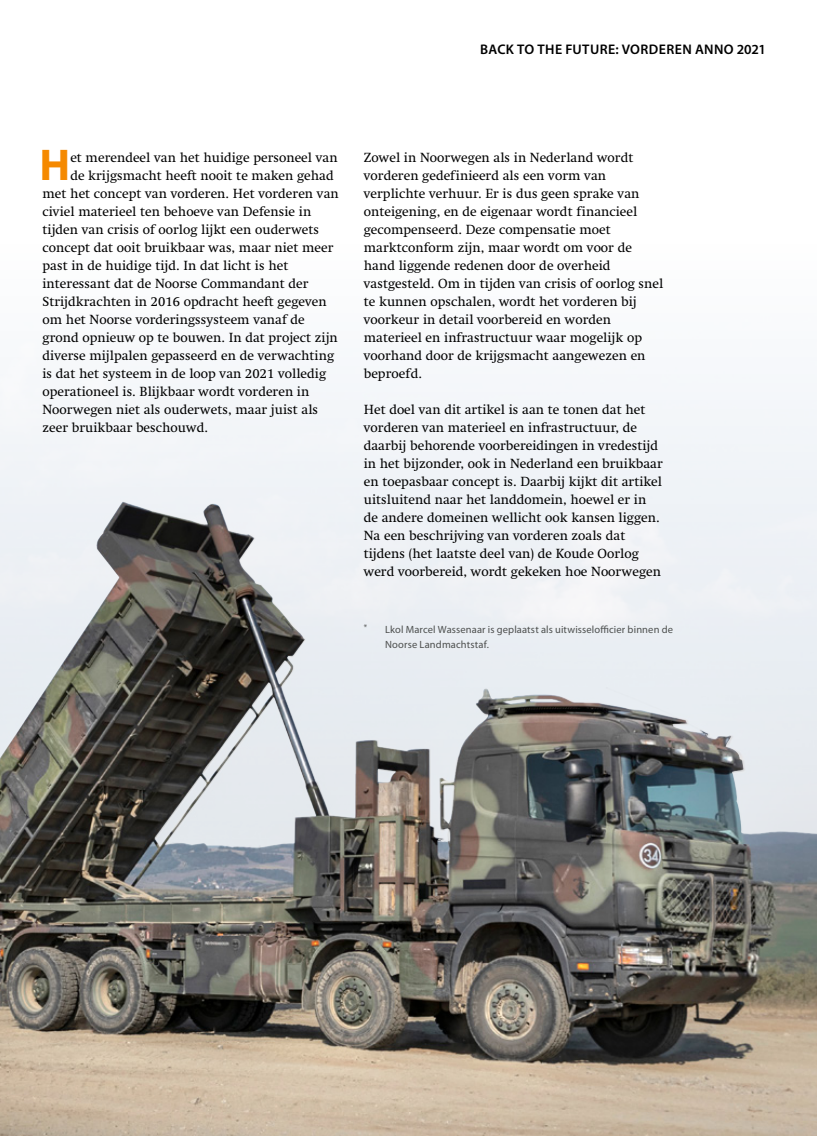
<style>
.page{position:relative;width:817px;height:1136px;background:#fff}
.page>*{position:absolute;margin:0;border:0;box-sizing:border-box;transform-origin:0 0}
.t1{font:700 44.7px "Myriad Pro";color:#f58900}
.t2{font:600 13.95px "Myriad Pro";letter-spacing:.025em;color:#000}
.t3{font:13.5px/18px "Swift LT Std";color:#000}
.t4{font:10.5px/15px "Myriad Pro";letter-spacing:.015em;color:#4d4f4e}
</style>
<div class="page">
<img style="left:0;top:383px;width:816px;height:752px">
<p class="t2" style="left:480px;top:40px;width:287px">BACK TO THE FUTURE: VORDEREN ANNO 2021</p>
<h1 class="t1" style="left:40px;top:136px;width:32px">H</h1>
<p class="t3" style="left:70px;top:149px;width:269px">et merendeel van het huidige personeel van</p>
<p class="t3" style="left:70px;top:167px;width:265px">de krijgsmacht heeft nooit te maken gehad</p>
<p class="t3" style="left:43px;top:185px;width:298px">met het concept van vorderen. Het vorderen van</p>
<p class="t3" style="left:43px;top:203px;width:270px">civiel materieel ten behoeve van Defensie in</p>
<p class="t3" style="left:43px;top:221px;width:278px">tijden van crisis of oorlog lijkt een ouderwets</p>
<p class="t3" style="left:43px;top:239px;width:292px">concept dat ooit bruikbaar was, maar niet meer</p>
<p class="t3" style="left:43px;top:257px;width:247px">past in de huidige tijd. In dat licht is het</p>
<p class="t3" style="left:43px;top:275px;width:267px">interessant dat de Noorse Commandant der</p>
<p class="t3" style="left:43px;top:293px;width:286px">Strijdkrachten in 2016 opdracht heeft gegeven</p>
<p class="t3" style="left:43px;top:311px;width:264px">om het Noorse vorderingssysteem vanaf de</p>
<p class="t3" style="left:43px;top:329px;width:297px">grond opnieuw op te bouwen. In dat project zijn</p>
<p class="t3" style="left:43px;top:347px;width:293px">diverse mijlpalen gepasseerd en de verwachting</p>
<p class="t3" style="left:43px;top:365px;width:285px">is dat het systeem in de loop van 2021 volledig</p>
<p class="t3" style="left:43px;top:383px;width:268px">operationeel is. Blijkbaar wordt vorderen in</p>
<p class="t3" style="left:43px;top:401px;width:277px">Noorwegen niet als ouderwets, maar juist als</p>
<p class="t3" style="left:43px;top:419px;width:167px">zeer bruikbaar beschouwd.</p>
<p class="t3" style="left:364px;top:149px;width:301px">Zowel in Noorwegen als in Nederland wordt vorderen gedefinieerd als een vorm van verplichte verhuur. Er is dus geen sprake van onteigening, en de eigenaar wordt financieel gecompenseerd. Deze compensatie moet marktconform zijn, maar wordt om voor de hand liggende redenen door de overheid vastgesteld. Om in tijden van crisis of oorlog snel te kunnen opschalen, wordt het vorderen bij voorkeur in detail voorbereid en worden materieel en infrastructuur waar mogelijk op voorhand door de krijgsmacht aangewezen en beproefd.</p>
<p class="t3" style="left:364px;top:401px;width:300px">Het doel van dit artikel is aan te tonen dat het vorderen van materieel en infrastructuur, de daarbij behorende voorbereidingen in vredestijd in het bijzonder, ook in Nederland een bruikbaar en toepasbaar concept is. Daarbij kijkt dit artikel uitsluitend naar het landdomein, hoewel er in de andere domeinen wellicht ook kansen liggen.<br>Na een beschrijving van vorderen zoals dat tijdens (het laatste deel van) de Koude Oorlog werd voorbereid, wordt gekeken hoe Noorwegen</p>
<p class="t4" style="left:385px;top:622px;width:289px;text-indent:-21px"><sup>*</sup> Lkol Marcel Wassenaar is geplaatst als uitwisselofficier binnen de<br>Noorse Landmachtstaf.</p>
</div>
